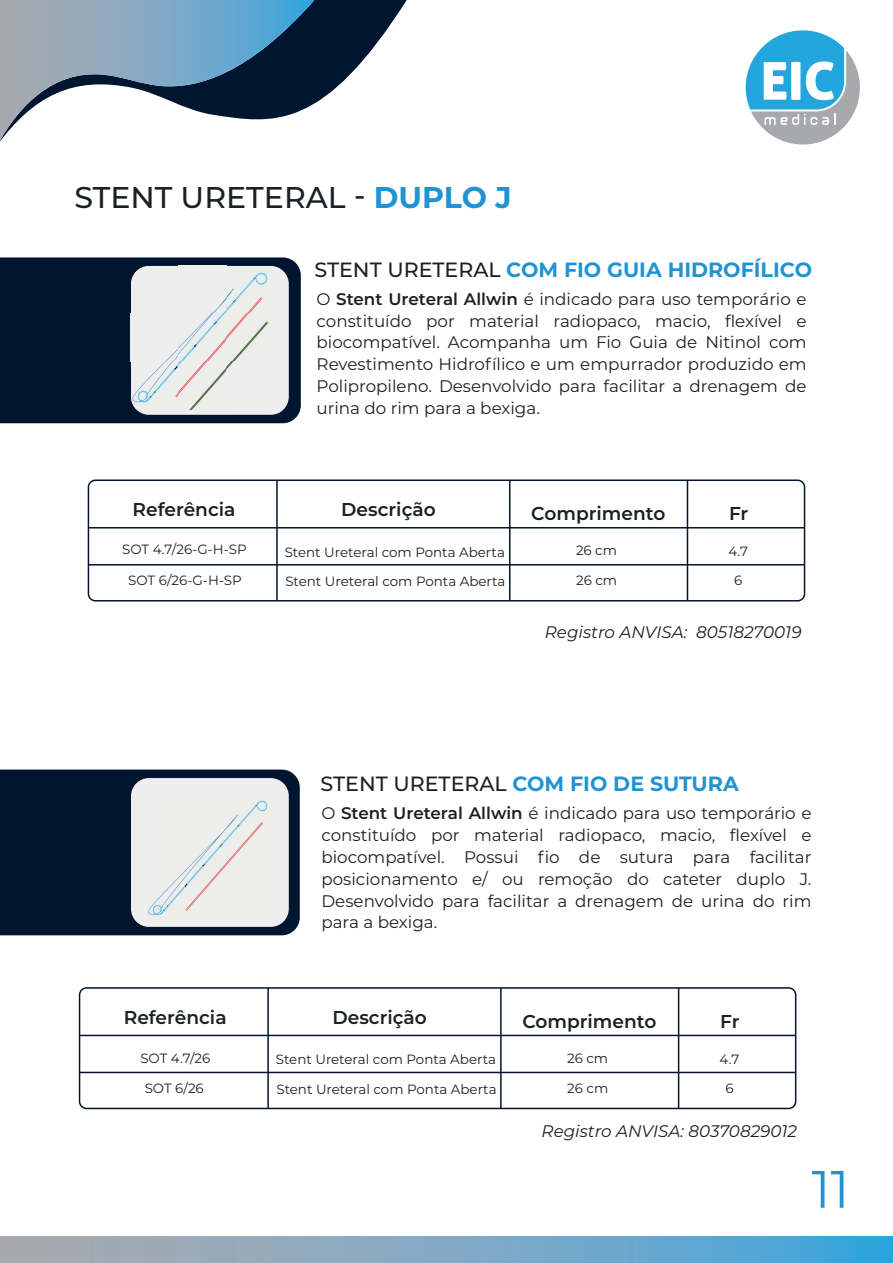
<style>
.page{position:relative;width:893px;height:1263px;background:#fff}
.page>*{position:absolute;margin:0;border:0;box-sizing:border-box;transform-origin:0 0}
.t1{font:52.5px "Montserrat";color:#2193d2}
.t2{font:500 30px "Montserrat";color:#1b2022}
.t3{font:700 20.55px "Montserrat";color:#2093d2}
.t4{font:600 18.6px "Montserrat";color:#1b2022}
.t5{font:16.8px/21.9px "Montserrat";color:#1b2022;text-align:justify}
.t6{font:italic 16.8px "Montserrat";color:#1b2022}
.t7{font:13.35px "Montserrat";color:#1b2022}
.s1{font-weight:700;color:#2093d2}
.s2{font-weight:500;color:#1b2022}
.s3{font-weight:600}
</style>
<div class="page">
<svg style="left:0;top:0;width:407px;height:142px"></svg>
<svg style="left:0;top:0;width:314px;height:141px"></svg>
<svg style="left:0;top:1236px;width:893px;height:27px;background:#7ba8c5"></svg>
<div style="left:0;top:769px;width:300px;height:166px;background:#00152f"></div>
<div style="left:0;top:257px;width:301px;height:166px;background:#00152f"></div>
<div style="left:88px;top:479px;width:717px;height:122px;border:2px solid #01152f;border-radius:7px"></div>
<hr style="left:88px;top:527px;width:716px;height:1px;background:#01152f">
<hr style="left:88px;top:564px;width:716px;height:1px;background:#01152f">
<hr style="left:276px;top:480px;width:2px;height:121px;background:#01152f">
<hr style="left:509px;top:480px;width:1px;height:121px;background:#01152f">
<hr style="left:687px;top:480px;width:1px;height:121px;background:#01152f">
<div style="left:79px;top:987px;width:717px;height:122px;border:2px solid #01152f;border-radius:7px"></div>
<hr style="left:80px;top:1035px;width:716px;height:1px;background:#01152f">
<hr style="left:80px;top:1072px;width:716px;height:1px;background:#01152f">
<hr style="left:267px;top:988px;width:2px;height:120px;background:#01152f">
<hr style="left:500px;top:988px;width:2px;height:120px;background:#01152f">
<hr style="left:678px;top:988px;width:1px;height:120px;background:#01152f">
<svg style="left:746px;top:30px;width:114px;height:115px"></svg>
<div style="left:131px;top:266px;width:158px;height:149px;background:#edeeed;border-radius:18px"></div>
<div style="left:131px;top:778px;width:158px;height:149px;background:#edeeed;border-radius:18px"></div>
<img style="left:148px;top:800px;width:120px;height:116px">
<img style="left:131px;top:266px;width:143px;height:143px">
<h2 class="t2" style="left:75px;top:176px;width:439px">STENT URETERAL - <span class="s1">DUPLO J</span></h2>
<p class="t3" style="left:314px;top:255px;width:499px"><span class="s2">STENT URETERAL</span> COM FIO GUIA HIDROFÍLICO</p>
<p class="t4" style="left:133px;top:497px;width:104px">Referência</p>
<p class="t7" style="left:122px;top:540px;width:126px">SOT 4.7/26-G-H-SP</p>
<p class="t7" style="left:128px;top:571px;width:115px">SOT 6/26-G-H-SP</p>
<p class="t5" style="left:317px;top:287px;width:492px">O <span class="s3">Stent Ureteral Allwin</span> é indicado para uso temporário e constituído por material radiopaco, macio, flexível e biocompatível. Acompanha um Fio Guia de Nitinol com Revestimento Hidrofílico e um empurrador produzido em Polipropileno. Desenvolvido para facilitar a drenagem de urina do rim para a bexiga.</p>
<p class="t4" style="left:341px;top:497px;width:96px">Descrição</p>
<p class="t4" style="left:531px;top:500px;width:136px">Comprimento</p>
<p class="t4" style="left:729px;top:500px;width:21px">Fr</p>
<p class="t7" style="left:285px;top:543px;width:222px">Stent Ureteral com Ponta Aberta</p>
<p class="t7" style="left:285px;top:572px;width:222px">Stent Ureteral com Ponta Aberta</p>
<p class="t7" style="left:576px;top:541px;width:43px">26 cm</p>
<p class="t7" style="left:576px;top:571px;width:43px">26 cm</p>
<p class="t7" style="left:728px;top:542px;width:21px">4.7</p>
<p class="t7" style="left:734px;top:571px;width:10px">6</p>
<p class="t6" style="left:545px;top:620px;width:258px">Registro ANVISA: 80518270019</p>
<p class="t4" style="left:124px;top:1004px;width:104px">Referência</p>
<p class="t7" style="left:140px;top:1049px;width:71px">SOT 4.7/26</p>
<p class="t7" style="left:145px;top:1079px;width:61px">SOT 6/26</p>
<p class="t3" style="left:321px;top:769px;width:420px"><span class="s2">STENT URETERAL</span> COM FIO DE SUTURA</p>
<p class="t5" style="left:321px;top:801px;width:492px">O <span class="s3">Stent Ureteral Allwin</span> é indicado para uso temporário e constituído por material radiopaco, macio, flexível e biocompatível. Possui fio de sutura para facilitar posicionamento e/ ou remoção do cateter duplo J.<br>Desenvolvido para facilitar a drenagem de urina do rim para a bexiga.</p>
<p class="t4" style="left:332px;top:1004px;width:96px">Descrição</p>
<p class="t4" style="left:522px;top:1008px;width:136px">Comprimento</p>
<p class="t4" style="left:720px;top:1008px;width:21px">Fr</p>
<p class="t7" style="left:276px;top:1050px;width:222px">Stent Ureteral com Ponta Aberta</p>
<p class="t7" style="left:276px;top:1080px;width:222px">Stent Ureteral com Ponta Aberta</p>
<p class="t7" style="left:567px;top:1049px;width:43px">26 cm</p>
<p class="t7" style="left:567px;top:1079px;width:43px">26 cm</p>
<p class="t7" style="left:720px;top:1050px;width:21px">4.7</p>
<p class="t7" style="left:725px;top:1079px;width:10px">6</p>
<p class="t6" style="left:542px;top:1119px;width:257px">Registro ANVISA: 80370829012</p>
<h1 class="t1" style="left:812px;top:1153px;width:39px">11</h1>
</div>
